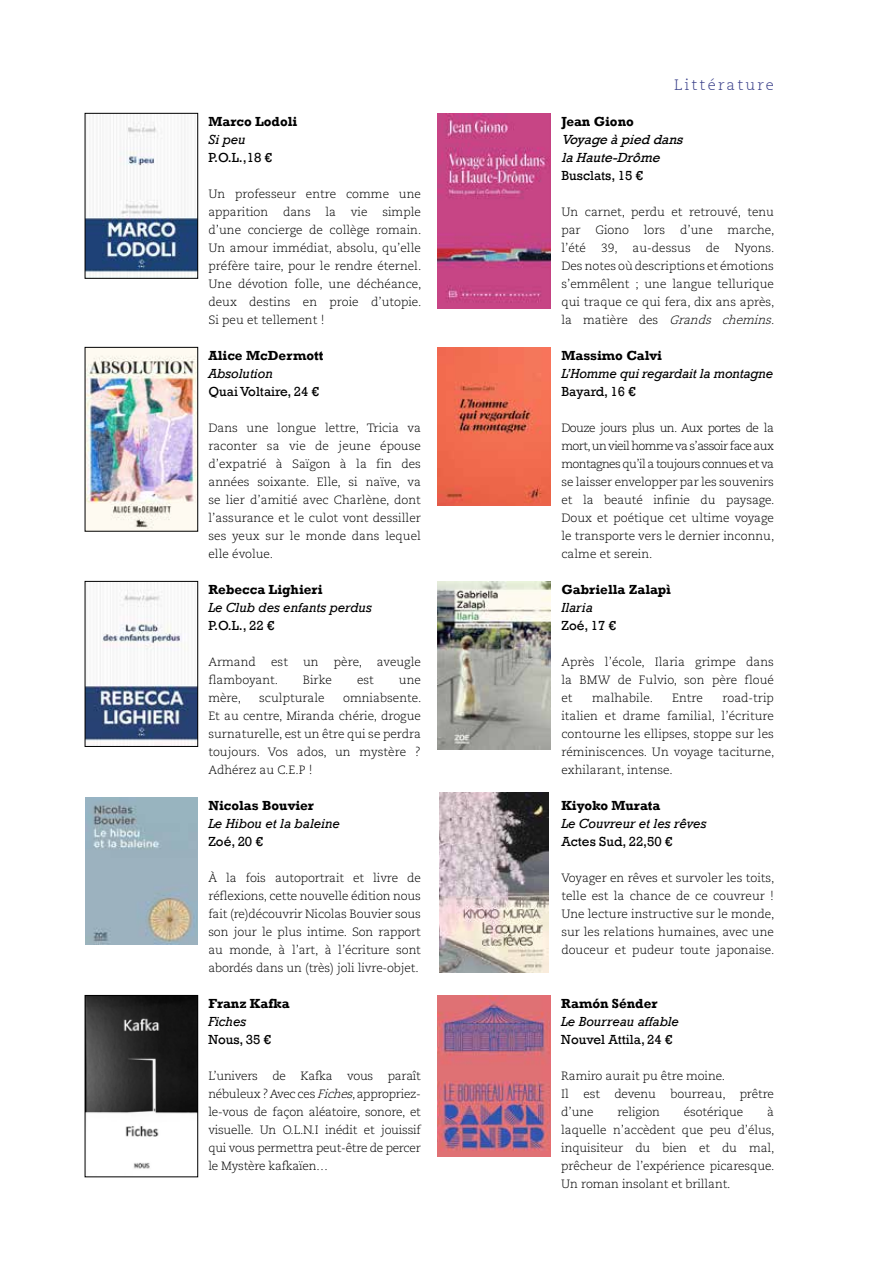
<style>
.page{position:relative;width:893px;height:1263px;background:#fff}
.page>*{position:absolute;margin:0;border:0;box-sizing:border-box;transform-origin:0 0}
.t1{font:300 15px "Caecilia LT";letter-spacing:.15em;color:#363c87}
.t2{font:italic 13.5px "Rockwell";color:#000}
.t3{font:700 13.5px "Rockwell";color:#000}
.t4{font:13.5px "Rockwell";color:#000}
.t5{font:italic 13.5px/18px "Rockwell";color:#000}
.t6{font:300 12px/18px "Caecilia";color:#000;text-align:justify}
.s1{font-style:italic}
</style>
<div class="page">
<img style="left:87px;top:115px;width:109px;height:161px">
<div style="left:85px;top:113px;width:113px;height:165px;border:1px solid #000"></div>
<img style="left:87px;top:349px;width:109px;height:180px">
<div style="left:85px;top:347px;width:113px;height:184px;border:1px solid #000"></div>
<img style="left:87px;top:583px;width:109px;height:162px">
<div style="left:85px;top:581px;width:113px;height:166px;border:1px solid #000"></div>
<img style="left:85px;top:797px;width:113px;height:147px">
<img style="left:87px;top:997px;width:109px;height:172px">
<div style="left:85px;top:995px;width:113px;height:182px;border:1px solid #000"></div>
<img style="left:438px;top:113px;width:113px;height:196px">
<img style="left:438px;top:995px;width:113px;height:161px">
<img style="left:438px;top:581px;width:113px;height:168px">
<img style="left:439px;top:792px;width:109px;height:180px">
<img style="left:438px;top:347px;width:113px;height:158px">
<p class="t3" style="left:208px;top:113px;width:90px">Marco Lodoli</p>
<p class="t2" style="left:208px;top:132px;width:39px">Si peu</p>
<p class="t4" style="left:208px;top:150px;width:65px">P.O.L.,18 €</p>
<p class="t6" style="left:208px;top:185px;width:214px">Un professeur entre comme une apparition dans la vie simple d’une concierge de collège romain.<br>Un amour immédiat, absolu, qu’elle préfère taire, pour le rendre éternel.<br>Une dévotion folle, une déchéance, deux destins en proie d’utopie.<br>Si peu et tellement !</p>
<p class="t3" style="left:208px;top:347px;width:117px">Alice McDermott</p>
<p class="t2" style="left:208px;top:366px;width:66px">Absolution</p>
<p class="t4" style="left:208px;top:384px;width:112px">Quai Voltaire, 24 €</p>
<p class="t6" style="left:208px;top:419px;width:214px">Dans une longue lettre, Tricia va raconter sa vie de jeune épouse d’expatrié à Saïgon à la fin des années soixante. Elle, si naïve, va se lier d’amitié avec Charlène, dont l’assurance et le culot vont dessiller ses yeux sur le monde dans lequel elle évolue.</p>
<p class="t3" style="left:208px;top:581px;width:116px">Rebecca Lighieri</p>
<p class="t2" style="left:208px;top:600px;width:165px">Le Club des enfants perdus</p>
<p class="t4" style="left:208px;top:618px;width:68px">P.O.L., 22 €</p>
<p class="t6" style="left:208px;top:653px;width:49px">Armand</p>
<p class="t6" style="left:271px;top:653px;width:18px">est</p>
<p class="t6" style="left:303px;top:653px;width:17px">un</p>
<p class="t6" style="left:334px;top:653px;width:88px">père, aveugle</p>
<p class="t6" style="left:208px;top:671px;width:71px">flamboyant.</p>
<p class="t6" style="left:303px;top:671px;width:31px">Birke</p>
<p class="t6" style="left:357px;top:671px;width:18px">est</p>
<p class="t6" style="left:399px;top:671px;width:23px">une</p>
<p class="t6" style="left:208px;top:689px;width:34px">mère,</p>
<p class="t6" style="left:259px;top:689px;width:67px">sculpturale</p>
<p class="t6" style="left:208px;top:689px;width:214px;text-indent:135px">omniabsente.<br>Et au centre, Miranda chérie, drogue surnaturelle, est un être qui se perdra toujours. Vos ados, un mystère ?<br>Adhérez au C.E.P !</p>
<p class="t3" style="left:208px;top:797px;width:107px">Nicolas Bouvier</p>
<p class="t2" style="left:208px;top:816px;width:133px">Le Hibou et la baleine</p>
<p class="t4" style="left:208px;top:834px;width:56px">Zoé, 20 €</p>
<p class="t6" style="left:208px;top:869px;width:214px">À la fois autoportrait et livre de réflexions, cette nouvelle édition nous fait (re)découvrir Nicolas Bouvier sous son jour le plus intime. Son rapport au monde, à l’art, à l’écriture sont abordés dans un (très) joli livre-objet.</p>
<p class="t3" style="left:208px;top:995px;width:83px">Franz Kafka</p>
<p class="t2" style="left:208px;top:1014px;width:39px">Fiches</p>
<p class="t4" style="left:208px;top:1032px;width:64px">Nous, 35 €</p>
<p class="t6" style="left:208px;top:1067px;width:214px">L’univers de Kafka vous paraît nébuleux ? Avec ces <span class="s1">Fiches</span>, appropriez&shy;le-vous de façon aléatoire, sonore, et visuelle. Un O.L.N.I inédit et jouissif qui vous permettra peut-être de percer le Mystère kafkaïen…</p>
<p class="t1" style="left:674px;top:76px;width:101px">Littérature</p>
<p class="t3" style="left:561px;top:113px;width:74px">Jean Giono</p>
<p class="t5" style="left:561px;top:131px;width:127px">Voyageàpied dans laHaute-Drôme</p>
<p class="t4" style="left:561px;top:168px;width:83px">Busclats, 15 €</p>
<p class="t6" style="left:561px;top:203px;width:214px">Un carnet, perdu et retrouvé, tenu par Giono lors d’une marche, l’été</p>
<p class="t6" style="left:601px;top:239px;width:91px">39, au-dessus</p>
<p class="t6" style="left:706px;top:239px;width:15px">de</p>
<p class="t6" style="left:561px;top:239px;width:215px;text-indent:173px">Nyons.<br>Des notes où descriptions et émotions s’emmêlent ; une langue tellurique qui traque ce qui fera, dix ans après, l a m a t i è r e d e s <span class="s1">Grands chemins</span>.</p>
<p class="t3" style="left:561px;top:347px;width:102px">Massimo Calvi</p>
<p class="t2" style="left:561px;top:366px;width:213px">L’Homme qui regardait la montagne</p>
<p class="t4" style="left:561px;top:384px;width:76px">Bayard, 16 €</p>
<p class="t6" style="left:561px;top:419px;width:214px">Douze jours plus un. Aux portes de la mort, un vieil homme va s’assoir face aux montagnes qu’il a toujours connues et va se laisser envelopper par les souvenirs et la beauté infinie du paysage.<br>Doux et poétique cet ultime voyage le transporte vers le dernier inconnu, calme et serein.</p>
<p class="t3" style="left:561px;top:581px;width:111px">Gabriella Zalapì</p>
<p class="t2" style="left:561px;top:600px;width:33px">Ilaria</p>
<p class="t4" style="left:561px;top:618px;width:56px">Zoé, 17 €</p>
<p class="t6" style="left:561px;top:653px;width:214px">Après l’école, Ilaria grimpe dans la BMW de Fulvio, son père floué et</p>
<p class="t6" style="left:561px;top:689px;width:214px;text-indent:161px">road-trip italien et drame familial, l’écriture contourne les ellipses, stoppe sur les réminiscences. Un voyage taciturne, exhilarant, intense.</p>
<p class="t6" style="left:592px;top:689px;width:63px">malhabile.</p>
<p class="t6" style="left:672px;top:689px;width:32px">Entre</p>
<p class="t3" style="left:561px;top:797px;width:100px">Kiyoko Murata</p>
<p class="t2" style="left:561px;top:816px;width:147px">Le Couvreur et les rêves</p>
<p class="t4" style="left:561px;top:834px;width:113px">Actes Sud, 22,50 €</p>
<p class="t6" style="left:561px;top:869px;width:214px">Voyager en rêves et survoler les toits, telle est la chance de ce couvreur !<br>Une lecture instructive sur le monde, sur les relations humaines, avec une douceur et pudeur toute japonaise.</p>
<p class="t3" style="left:561px;top:995px;width:98px">Ramón Sénder</p>
<p class="t2" style="left:561px;top:1014px;width:119px">Le Bourreau affable</p>
<p class="t4" style="left:561px;top:1032px;width:113px">Nouvel Attila, 24 €</p>
<p class="t6" style="left:561px;top:1067px;width:214px;text-align:left">Ramiro aurait pu être moine.<br>Il est devenu bourreau, prêtre d’une</p>
<p class="t6" style="left:561px;top:1103px;width:215px;text-indent:206px">à laquelle n’accèdent que peu d’élus, inquisiteur du bien et du mal, prêcheur de l’expérience picaresque.<br>Un roman insolant et brillant.</p>
<p class="t6" style="left:617px;top:1103px;width:44px">religion</p>
<p class="t6" style="left:684px;top:1103px;width:61px">ésotérique</p>
</div>
